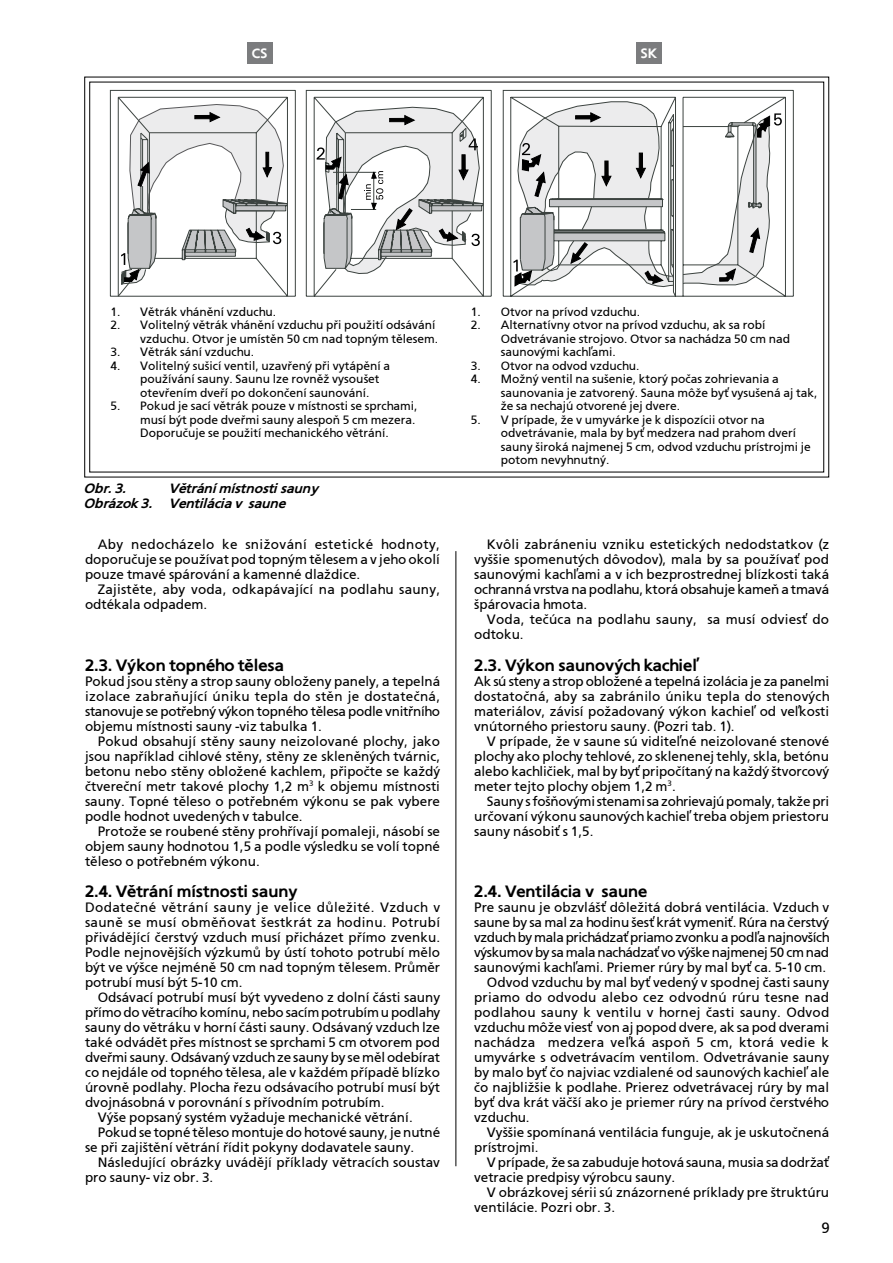
<style>
.page{position:relative;width:893px;height:1263px;background:#fff}
.page>*{position:absolute;margin:0;border:0;box-sizing:border-box;transform-origin:0 0}
.t1{font:700 16.5px "Dessert CE";color:#000}
.t2{font:13.5px/15px "Dessert CE";color:#000;text-align:justify}
.t3{font:italic 700 13.5px/15px "Dessert CE";color:#000}
.t4{font:13.5px "Dessert CE";letter-spacing:-.03em;color:#000}
.t5{font:13.5px "Dessert CE";letter-spacing:-.025em;color:#000}
.t6{font:13.5px "Dessert CE";letter-spacing:.02em;color:#000}
.t7{font:13.5px "Dessert CE Bold";color:#fff}
.t8{font:12px/13.5px "Dessert CE";color:#000}
</style>
<div class="page">
<div style="left:247px;top:42px;width:25px;height:21px;background:#7b7c7e"></div>
<div style="left:636px;top:42px;width:25px;height:21px;background:#7b7c7e"></div>
<svg style="left:84px;top:76px;width:746px;height:402px"></svg>
<svg style="left:117px;top:90px;width:677px;height:207px"></svg>
<svg style="left:325px;top:101px;width:334px;height:30px"></svg>
<svg style="left:121px;top:131px;width:392px;height:155px"></svg>
<svg style="left:121px;top:104px;width:166px;height:181px"></svg>
<svg style="left:513px;top:102px;width:269px;height:185px"></svg>
<svg style="left:317px;top:107px;width:166px;height:168px"></svg>
<hr style="left:456px;top:551px;width:1px;height:615px;background:#000">
<p class="t7" style="left:252px;top:45px;width:17px">CS</p>
<p class="t7" style="left:640px;top:45px;width:18px">SK</p>
<p class="t8" style="left:110px;top:305px;width:167px">1. Vìtrák vhánìní vzduchu.</p>
<p class="t8" style="left:110px;top:318px;width:329px;text-align:right">2. Volitelný vìtrák vhánìní vzduchu pøi pou¾ití odsávání vzduchu. Otvor je umístìn 50 cm nad topným tìlesem.</p>
<p class="t8" style="left:110px;top:345px;width:145px">3. Vìtrák sání vzduchu.</p>
<p class="t8" style="left:140px;top:359px;width:251px;text-indent:-30px">4. Volitelný su¹icí ventil, uzavøený pøi vytápìní a pou¾ívání sauny. Saunu lze rovnì¾ vysou¹et otevøením dveøí po dokonèení saunování.</p>
<p class="t8" style="left:140px;top:399px;width:279px;text-indent:-30px">5. Pokud je sací vìtrák pouze v místnosti se sprchami, musí být pode dveømi sauny alespoò 5 cm mezera.<br>Doporuèuje se pou¾ití mechanického vìtrání.</p>
<p class="t3" style="left:85px;top:480px;width:43px">Obr. 3.</p>
<p class="t3" style="left:85px;top:480px;width:235px;text-indent:85px">Vìtrání místnosti sauny<br>Obrázok 3. Ventilácia v saune</p>
<p class="t2" style="left:85px;top:537px;width:356px;text-indent:13px">Aby nedocházelo ke sni¾ování estetické hodnoty, doporuèuje se pou¾ívat pod topným tìlesem a v jeho okolí pouze tmavé spárování a kamenné dla¾dice.</p>
<p class="t2" style="left:85px;top:582px;width:357px;text-indent:13px">Zajistìte, aby voda, odkapávající na podlahu sauny, odtékala odpadem.</p>
<p class="t1" style="left:85px;top:655px;width:200px">2.3. Výkon topného tìlesa</p>
<p class="t2" style="left:85px;top:674px;width:357px">Pokud jsou stìny a strop sauny oblo¾eny panely, a tepelná izolace zabraòující úniku tepla do stìn je dostateèná, stanovuje se potøebný výkon topného tìlesa podle vnitøního objemu místnosti sauny -viz tabulka 1.</p>
<p class="t2" style="left:85px;top:734px;width:357px;text-indent:13px">Pokud obsahují stìny sauny neizolované plochy, jako jsou napøíklad cihlové stìny, stìny ze sklenìných tvárnic, betonu nebo stìny oblo¾ené kachlem, pøipoète se ka¾dý ètvereèní metr takové plochy 1,2 m<sup>3</sup> k objemu místnosti sauny. Topné tìleso o potøebném výkonu se pak vybere podle hodnot uvedených v tabulce.</p>
<p class="t2" style="left:85px;top:824px;width:357px;text-indent:13px">Proto¾e se roubené stìny prohøívají pomaleji, násobí se objem sauny hodnotou 1,5 a podle výsledku se volí topné tìleso o potøebném výkonu.</p>
<p class="t1" style="left:85px;top:882px;width:214px">2.4. Vìtrání místnosti sauny</p>
<p class="t2" style="left:85px;top:900px;width:357px">Dodateèné vìtrání sauny je velice dùle¾ité. Vzduch v saunì se musí obmìòovat ¹estkrát za hodinu. Potrubí pøivádìjící èerstvý vzduch musí pøicházet pøímo zvenku.<br>Podle nejnovìj¹ích výzkumù by ústí tohoto potrubí mìlo být ve vý¹ce nejménì 50 cm nad topným tìlesem. Prùmìr potrubí musí být 5-10 cm.</p>
<p class="t2" style="left:98px;top:990px;width:344px">Odsávací potrubí musí být vyvedeno z dolní èásti sauny</p>
<p class="t2" style="left:85px;top:1005px;width:357px">pøímo do vìtracího komínu, nebo sacím potrubím u podlahy</p>
<p class="t2" style="left:85px;top:1020px;width:357px">sauny do vìtráku v horní èásti sauny. Odsávaný vzduch lze</p>
<p class="t2" style="left:85px;top:1035px;width:357px">také odvádìt pøes místnost se sprchami 5 cm otvorem pod</p>
<p class="t2" style="left:85px;top:1050px;width:356px">dveømi sauny. Odsávaný vzduch ze sauny by se mìl odebírat</p>
<p class="t2" style="left:85px;top:1065px;width:357px">co nejdále od topného tìlesa, ale v ka¾dém pøípadì blízko</p>
<p class="t2" style="left:85px;top:1080px;width:357px">úrovnì podlahy. Plocha øezu odsávacího potrubí musí být</p>
<p class="t2" style="left:85px;top:1095px;width:301px">dvojnásobná v porovnání s pøívodním potrubím.</p>
<p class="t2" style="left:98px;top:1110px;width:316px">Vý¹e popsaný systém vy¾aduje mechanické vìtrání.</p>
<p class="t2" style="left:98px;top:1125px;width:344px">Pokud se topné tìleso montuje do hotové sauny, je nutné</p>
<p class="t2" style="left:85px;top:1140px;width:331px">se pøi zaji¹tìní vìtrání øídit pokyny dodavatele sauny.</p>
<p class="t2" style="left:98px;top:1155px;width:344px">Následující obrázky uvádìjí pøíklady vìtracích soustav</p>
<p class="t2" style="left:85px;top:1170px;width:130px">pro sauny- viz obr. 3.</p>
<p class="t8" style="left:471px;top:305px;width:171px">1. Otvor na prívod vzduchu.</p>
<p class="t8" style="left:501px;top:318px;width:291px;text-indent:-30px">2. Alternatívny otvor na prívod vzduchu, ak sa robí<br>Odvetrávanie strojovo. Otvor sa nachádza 50 cm nad saunovými kachåami.</p>
<p class="t8" style="left:471px;top:359px;width:170px">3. Otvor na odvod vzduchu.</p>
<p class="t8" style="left:501px;top:372px;width:318px;text-indent:-30px">4. Mo¾ný ventil na su¹enie, ktorý poèas zohrievania a saunovania je zatvorený. Sauna mô¾e by» vysu¹ená aj tak, ¾e sa nechajú otvorené jej dvere.</p>
<p class="t8" style="left:501px;top:413px;width:311px;text-indent:-30px">5. V prípade, ¾e v umyvárke je k dispozícii otvor na odvetrávanie, mala by by» medzera nad prahom dverí sauny ¹iroká najmenej 5 cm, odvod vzduchu prístrojmi je potom nevyhnutný.</p>
<p class="t2" style="left:474px;top:537px;width:357px;text-indent:13px">Kvôli zabráneniu vzniku estetických nedodstatkov (z vy¹¹ie spomenutých dôvodov), mala by sa pou¾íva» pod saunovými kachåami a v ich bezprostrednej blízkosti taká ochranná vrstva na podlahu, ktorá obsahuje kameò a tmavá ¹párovacia hmota.</p>
<p class="t2" style="left:474px;top:612px;width:357px;text-indent:13px">Voda, teèúca na podlahu sauny, sa musí odvies» do odtoku.</p>
<p class="t1" style="left:474px;top:655px;width:225px">2.3. Výkon saunových kachieå</p>
<p class="t2" style="left:474px;top:674px;width:357px">Ak sú steny a strop oblo¾ené a tepelná izolácia je za panelmi dostatoèná, aby sa zabránilo úniku tepla do stenových materiálov, závisí po¾adovaný výkon kachieå od veåkosti vnútorného priestoru sauny. (Pozri tab. 1).</p>
<p class="t2" style="left:474px;top:734px;width:357px;text-indent:13px">V prípade, ¾e v saune sú viditeåné neizolované stenové plochy ako plochy tehlové, zo sklenenej tehly, skla, betónu alebo kachlièiek, mal by by» pripoèítaný na ka¾dý ¹tvorcový meter tejto plochy objem 1,2 m<sup>3</sup>.</p>
<p class="t2" style="left:474px;top:794px;width:357px;text-indent:13px">Sauny s fo¹òovými stenami sa zohrievajú pomaly, tak¾e pri urèovaní výkonu saunových kachieå treba objem priestoru sauny násobi» s 1,5.</p>
<p class="t1" style="left:474px;top:882px;width:175px">2.4. Ventilácia v saune</p>
<p class="t2" style="left:474px;top:900px;width:357px">Pre saunu je obzvlá¹» dôle¾itá dobrá ventilácia. Vzduch v</p>
<p class="t2" style="left:474px;top:915px;width:356px">saune by sa mal za hodinu ¹es» krát vymeni». Rúra na èerstvý</p>
<p class="t4" style="left:474px;top:930px;width:357px">vzduch by mala prichádza» priamo zvonku a podåa najnov¹ích</p>
<p class="t5" style="left:474px;top:945px;width:357px">výskumov by sa mala nachádza» vo vý¹ke najmenej 50 cm nad</p>
<p class="t2" style="left:474px;top:960px;width:354px">saunovými kachåami. Priemer rúry by mal by» ca. 5-10 cm.</p>
<p class="t2" style="left:487px;top:975px;width:344px">Odvod vzduchu by mal by» vedený v spodnej èasti sauny</p>
<p class="t2" style="left:474px;top:990px;width:357px">priamo do odvodu alebo cez odvodnú rúru tesne nad</p>
<p class="t2" style="left:474px;top:1005px;width:357px">podlahou sauny k ventilu v hornej èasti sauny. Odvod</p>
<p class="t2" style="left:474px;top:1020px;width:356px">vzduchu mô¾e vies» von aj popod dvere, ak sa pod dverami</p>
<p class="t6" style="left:474px;top:1035px;width:356px">nachádza medzera veåká aspoò 5 cm, ktorá vedie k</p>
<p class="t2" style="left:474px;top:1050px;width:357px">umyvárke s odvetrávacím ventilom. Odvetrávanie sauny</p>
<p class="t2" style="left:474px;top:1065px;width:357px">by malo by» èo najviac vzdialené od saunových kachieå ale</p>
<p class="t2" style="left:474px;top:1080px;width:357px">èo najbli¾¹ie k podlahe. Prierez odvetrávacej rúry by mal</p>
<p class="t2" style="left:474px;top:1095px;width:356px">by» dva krát väè¹í ako je priemer rúry na prívod èerstvého</p>
<p class="t2" style="left:474px;top:1110px;width:57px">vzduchu.</p>
<p class="t2" style="left:487px;top:1125px;width:344px">Vy¹¹ie spomínaná ventilácia funguje, ak je uskutoènená</p>
<p class="t2" style="left:474px;top:1140px;width:66px">prístrojmi.</p>
<p class="t2" style="left:487px;top:1155px;width:344px">V prípade, ¾e sa zabuduje hotová sauna, musia sa dodr¾a»</p>
<p class="t2" style="left:474px;top:1170px;width:203px">vetracie predpisy výrobcu sauny.</p>
<p class="t2" style="left:487px;top:1185px;width:344px">V obrázkovej sérii sú znázornené príklady pre ¹truktúru</p>
<p class="t2" style="left:474px;top:1200px;width:142px">ventilácie. Pozri obr. 3.</p>
</div>
